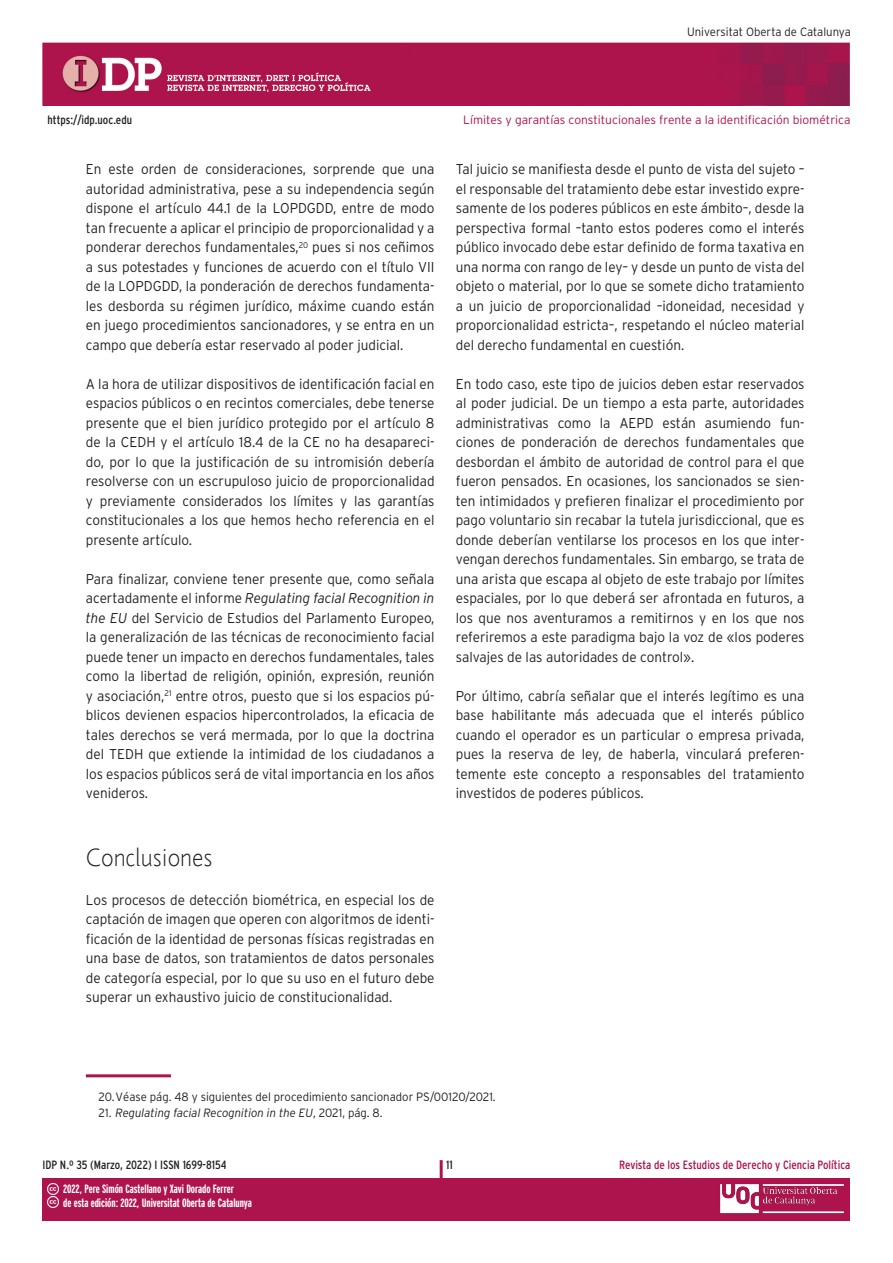
<style>
.page{position:relative;width:893px;height:1263px;background:#fff}
.page>*{position:absolute;margin:0;border:0;box-sizing:border-box;transform-origin:0 0}
._03_apartat_1{font:24px "Pragma ND Light";color:#231f20;scale:.95 1}
._02_texto_base{font:300 14.25px/19.5px "Interstate";color:#231f20;text-align:justify;scale:.95 1}
.notes{font:300 12px "Interstate";color:#231f20;scale:.95 1}
.t1{font:700 extra-condensed 12px/14.4px "Interstate";color:#fff}
.t2{font:300 12px "Interstate";color:#ad134c}
.t3{font:condensed 12px "Interstate";color:#231f20}
.notes-2{font:italic 300 12px "Interstate";color:#231f20;scale:.95 1}
.t4{font:condensed 12px "Interstate";color:#ad134c}
.s1{font-style:italic}
.s2{font-style:normal}
</style>
<div class="page">
<img style="left:43px;top:43px;width:807px;height:63px">
<div style="left:43px;top:1178px;width:807px;height:42px;background:#ad134c"></div>
<hr style="left:440px;top:1160px;width:3px;height:44px;background:#ad134c">
<img style="left:720px;top:1184px;width:124px;height:30px">
<svg style="left:47px;top:1183px;width:11px;height:25px"></svg>
<hr style="left:86px;top:1074px;width:85px;height:3px;background:#ad134c">
<p class="notes" style="left:687px;top:25px;width:174px">Universitat Oberta de Catalunya</p>
<p class="t3" style="left:48px;top:113px;width:86px">https://idp.uoc.edu</p>
<p class="_02_texto_base" style="left:86px;top:159px;width:369px">En este orden de consideraciones, sorprende que una autoridad administrativa, pese a su independencia según dispone el artículo 44.1 de la LOPDGDD, entre de modo tan frecuente a aplicar el principio de proporcionalidad y a ponderar derechos fundamentales,<sup>20</sup> pues si nos ceñimos a sus potestades y funciones de acuerdo con el título VII de la LOPDGDD, la ponderación de derechos fundamenta&shy;les desborda su régimen jurídico, máxime cuando están en juego procedimientos sancionadores, y se entra en un campo que debería estar reservado al poder judicial.</p>
<p class="_02_texto_base" style="left:86px;top:374px;width:369px">A la hora de utilizar dispositivos de identificación facial en espacios públicos o en recintos comerciales, debe tenerse presente que el bien jurídico protegido por el artículo 8 de la CEDH y el artículo 18.4 de la CE no ha desapareci&shy;do, por lo que la justificación de su intromisión debería resolverse con un escrupuloso juicio de proporcionalidad y previamente considerados los límites y las garantías constitucionales a los que hemos hecho referencia en el presente artículo.</p>
<p class="_02_texto_base" style="left:86px;top:569px;width:369px">Para finalizar, conviene tener presente que, como señala acertadamente el informe <span class="s1">Regulating facial Recognition in the EU</span> del Servicio de Estudios del Parlamento Europeo, la generalización de las técnicas de reconocimiento facial puede tener un impacto en derechos fundamentales, tales como la libertad de religión, opinión, expresión, reunión y asociación,<sup>21</sup> entre otros, puesto que si los espacios pú&shy;blicos devienen espacios hipercontrolados, la eficacia de tales derechos se verá mermada, por lo que la doctrina del TEDH que extiende la intimidad de los ciudadanos a los espacios públicos será de vital importancia en los años venideros.</p>
<h2 class="_03_apartat_1" style="left:86px;top:842px;width:135px">Conclusiones</h2>
<p class="_02_texto_base" style="left:86px;top:890px;width:369px">Los procesos de detección biométrica, en especial los de captación de imagen que operen con algoritmos de identi&shy;ficación de la identidad de personas físicas registradas en una base de datos, son tratamientos de datos personales de categoría especial, por lo que su uso en el futuro debe superar un exhaustivo juicio de constitucionalidad.</p>
<p class="t2" style="left:463px;top:113px;width:389px">Límites y garantías constitucionales frente a la identificación biométrica</p>
<p class="_02_texto_base" style="left:456px;top:159px;width:369px">Tal juicio se manifiesta desde el punto de vista del sujeto – el responsable del tratamiento debe estar investido expre&shy;samente de los poderes públicos en este ámbito–, desde la perspectiva formal –tanto estos poderes como el interés público invocado debe estar definido de forma taxativa en una norma con rango de ley– y desde un punto de vista del objeto o material, por lo que se somete dicho tratamiento a un juicio de proporcionalidad –idoneidad, necesidad y proporcionalidad estricta–, respetando el núcleo material del derecho fundamental en cuestión.</p>
<p class="_02_texto_base" style="left:456px;top:374px;width:369px">En todo caso, este tipo de juicios deben estar reservados al poder judicial. De un tiempo a esta parte, autoridades administrativas como la AEPD están asumiendo fun&shy;ciones de ponderación de derechos fundamentales que desbordan el ámbito de autoridad de control para el que fueron pensados. En ocasiones, los sancionados se sien&shy;ten intimidados y prefieren finalizar el procedimiento por pago voluntario sin recabar la tutela jurisdiccional, que es donde deberían ventilarse los procesos en los que inter&shy;vengan derechos fundamentales. Sin embargo, se trata de una arista que escapa al objeto de este trabajo por límites espaciales, por lo que deberá ser afrontada en futuros, a los que nos aventuramos a remitirnos y en los que nos referiremos a este paradigma bajo la voz de «los poderes salvajes de las autoridades de control».</p>
<p class="_02_texto_base" style="left:456px;top:686px;width:369px">Por último, cabría señalar que el interés legítimo es una base habilitante más adecuada que el interés público cuando el operador es un particular o empresa privada, pues la reserva de ley, de haberla, vinculará preferen&shy;temente este concepto a responsables del tratamiento investidos de poderes públicos.</p>
<p class="notes" style="left:99px;top:1090px;width:419px">20.Véase pág. 48 y siguientes del procedimiento sancionador PS/00120/2021.</p>
<p class="notes-2" style="left:99px;top:1106px;width:300px"><span class="s2">21.</span> Regulating facial Recognition in the EU<span class="s2">, 2021, pág. 8.</span></p>
<p class="t3" style="left:43px;top:1158px;width:186px">IDP N.º 35 (Marzo, 2022) I ISSN 1699-8154</p>
<p class="t3" style="left:446px;top:1158px;width:8px">11</p>
<p class="t4" style="left:619px;top:1158px;width:233px">Revista de los Estudios de Derecho y Ciencia Política</p>
<p class="t1" style="left:63px;top:1181px;width:190px">2022, Pere Simón Castellano y Xavi Dorado Ferrer<br>de esta edición: 2022, Universitat Oberta de Catalunya</p>
</div>
